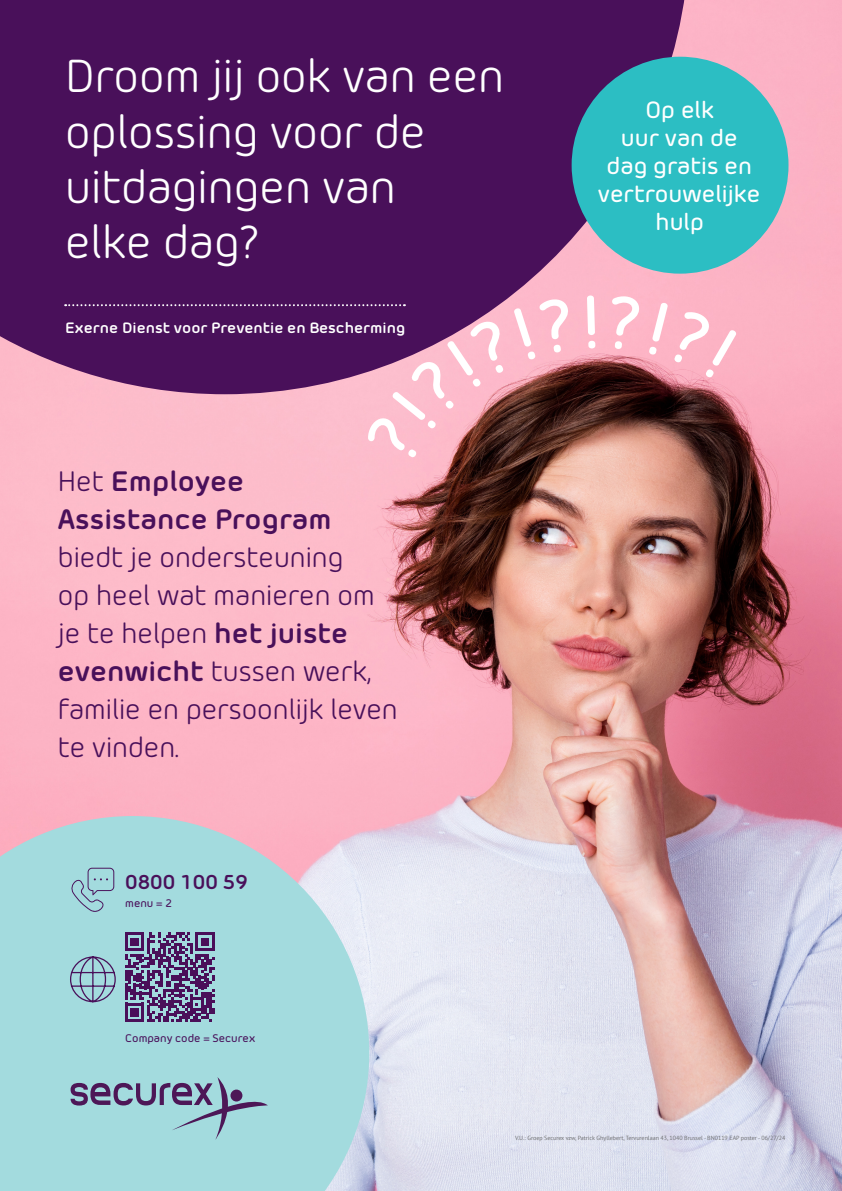
<style>
.page{position:relative;width:842px;height:1191px;background:#fff}
.page>*{position:absolute;margin:0;border:0;box-sizing:border-box;transform-origin:0 0}
.t1{font:46px/55.2px "Morebi Rounded";color:#fff}
.t2{font:28px/38px "Morebi Rounded";color:#49105a}
.t3{font:700 28px/38px "Morebi Rounded";color:#49105a}
.t4{font:500 23.4px/28.1px "Morebi Rounded";color:#fff;text-align:center}
.t5{font:700 20px "Morebi Rounded";color:#49105a}
.t6{font:700 15px "Morebi Rounded";color:#fff}
.t7{font:500 11px "Morebi Rounded";color:#49105a}
.t8{font:6px "PT Sans";color:#6d6e71}
.s1{font-weight:400}
.s2{font-weight:700}
</style>
<div class="page">
<img style="left:0;top:0;width:842px;height:1191px">
<svg style="left:0;top:0;width:689px;height:394px;background:#551b60"></svg>
<div style="left:572px;top:57px;width:216px;height:217px;background:#2cbec3;border-radius:50%"></div>
<svg style="left:0;top:816px;width:369px;height:375px;background:#add8dd"></svg>
<svg style="left:70px;top:867px;width:44px;height:45px;background:#99c6d0"></svg>
<svg style="left:69px;top:955px;width:47px;height:48px;background:#90b0c2"></svg>
<svg style="left:125px;top:932px;width:89px;height:89px;background:#6e628f"></svg>
<svg style="left:71px;top:1077px;width:197px;height:62px;background:#93b7c5"></svg>
<svg style="left:65px;top:297px;width:509px;height:167px;background:#a76b8f"></svg>
<svg style="left:587px;top:295px;width:8px;height:53px"></svg>
<div style="left:607px;top:295px;width:33px;height:55px;background:#feb7c7"></div>
<div style="left:648px;top:302px;width:89px;height:76px;background:#fcb3c4"></div>
<h1 class="t1" style="left:65px;top:46px;width:440px">Droom jij ook van een oplossing voor de uitdagingen van<br>elke dag?</h1>
<p class="t6" style="left:65px;top:317px;width:342px">Exerne Dienst voor Preventie en Bescherming</p>
<p class="t4" style="left:598px;top:94px;width:164px">Op elk<br>uur van de dag gratis en vertrouwelijke hulp</p>
<p class="t3" style="left:58px;top:460px;width:275px"><span class="s1">Het</span> Employee<br>Assistance Program</p>
<p class="t2" style="left:58px;top:536px;width:341px">biedt je ondersteuning<br>op heel wat manieren om je te helpen <span class="s2">het juiste evenwicht</span> tussen werk, familie en persoonlijk leven te vinden.</p>
<p class="t5" style="left:125px;top:866px;width:124px">0800 100 59</p>
<p class="t7" style="left:125px;top:894px;width:48px">menu = 2</p>
<p class="t7" style="left:125px;top:1030px;width:131px">Company code = Securex</p>
<p class="t8" style="left:515px;top:1134px;width:272px">V.U.: Groep Securex vzw, Patrick Ghyllebert, Tervurenlaan 43, 1040 Brussel - BN0119 EAP poster - 06/27/24</p>
</div>
